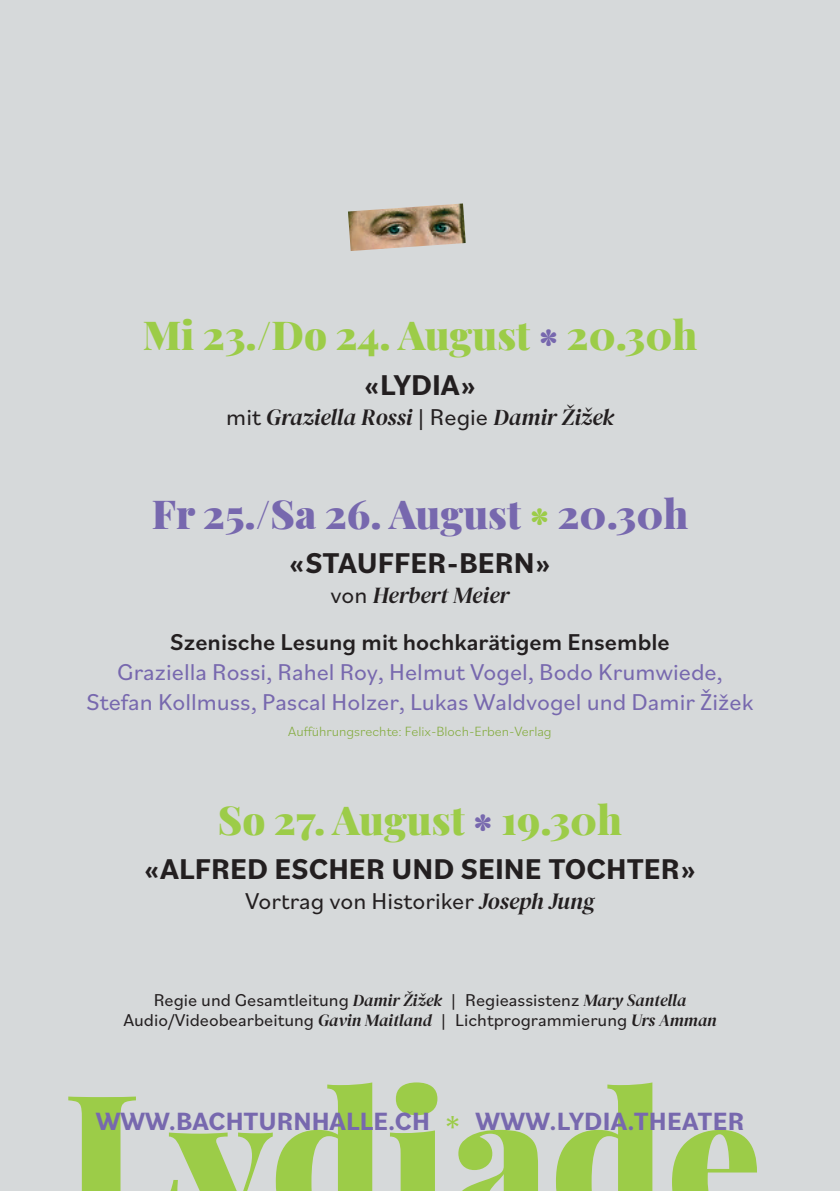
<style>
.page{position:relative;width:840px;height:1191px;background:#fff}
.page>*{position:absolute;margin:0;border:0;box-sizing:border-box;transform-origin:0 0}
.t1{font:900 190.4px "Playfair Display";color:#9ccc48}
.t2{font:900 40px "Playfair Display";color:#9ccc48}
.t3{font:900 40px "Playfair Display";color:#7768ae}
.t4{font:700 30px "Bilo";color:#231f20}
.t5{font:700 26.2px "Bilo";color:#7768ae}
.t6{font:24px/30px "Bilo";color:#7768ae;text-align:center}
.t7{font:500 24px "Bilo";color:#231f20}
.t8{font:24px "Bilo";color:#231f20}
.t9{font:italic 23px "DM Serif Display";color:#231f20}
.t10{font:18px/20px "Bilo";color:#231f20;text-align:center}
.t11{font:300 14px "Bilo";color:#81aa3a}
.s1{color:#7768ae}
.s2{font-family:"Bilo";font-style:normal;font-size:24px}
.s3{color:#9ccc48}
.s4{font-family:"DM Serif Display";font-style:italic;font-size:23px}
.s5{font-family:"DM Serif Display";font-style:italic;font-size:17px}
.s6{font-weight:500;font-size:31.8px;color:#9ccc48}
</style>
<div class="page">
<div style="left:0;top:0;width:839px;height:1191px;background:#d6d9da"></div>
<h2 class="t2" style="left:143px;top:304px;width:556px">Mi 23./Do 24. August <span class="s1">*</span> 20.30h</h2>
<h3 class="t4" style="left:364px;top:364px;width:113px">«LYDIA»</h3>
<p class="t9" style="left:226px;top:403px;width:389px"><span class="s2">mit</span> Graziella Rossi <span class="s2">| Regie</span> Damir Žižek</p>
<h2 class="t3" style="left:152px;top:482px;width:537px">Fr 25./Sa 26. August <span class="s3">*</span> 20.30h</h2>
<h3 class="t4" style="left:289px;top:542px;width:262px">«STAUFFER-BERN»</h3>
<p class="t9" style="left:330px;top:582px;width:180px"><span class="s2">von</span> Herbert Meier</p>
<h3 class="t7" style="left:170px;top:626px;width:500px">Szenische Lesung mit hochkarätigem Ensemble</h3>
<h3 class="t6" style="left:87px;top:656px;width:667px">Graziella Rossi, Rahel Roy, Helmut Vogel, Bodo Krumwiede,<br>Stefan Kollmuss, Pascal Holzer, Lukas Waldvogel und Damir Žižek</h3>
<p class="t11" style="left:288px;top:721px;width:265px">Aufführungsrechte: Felix-Bloch-Erben-Verlag</p>
<h2 class="t2" style="left:218px;top:788px;width:405px">So 27. August <span class="s1">*</span> 19.30h</h2>
<h3 class="t4" style="left:144px;top:848px;width:552px">«ALFRED ESCHER UND SEINE TOCHTER»</h3>
<h3 class="t8" style="left:245px;top:884px;width:351px">Vortrag von Historiker <span class="s4">Joseph Jung</span></h3>
<p class="t10" style="left:123px;top:989px;width:594px">Regie und Gesamtleitung <span class="s5">Damir Žižek</span> | Regieassistenz <span class="s5">Mary Santella<br></span>Audio/Videobearbeitung <span class="s5">Gavin Maitland</span> | Lichtprogrammierung <span class="s5">Urs Amman</span></p>
<h1 class="t1" style="left:63px;top:1009px;width:700px">L diade</h1>
<h3 class="t5" style="left:96px;top:1103px;width:649px">WWW.BACHTURNHALLE.CH <span class="s6">*</span> WWW.LYDIA.THEATER</h3>
</div>
